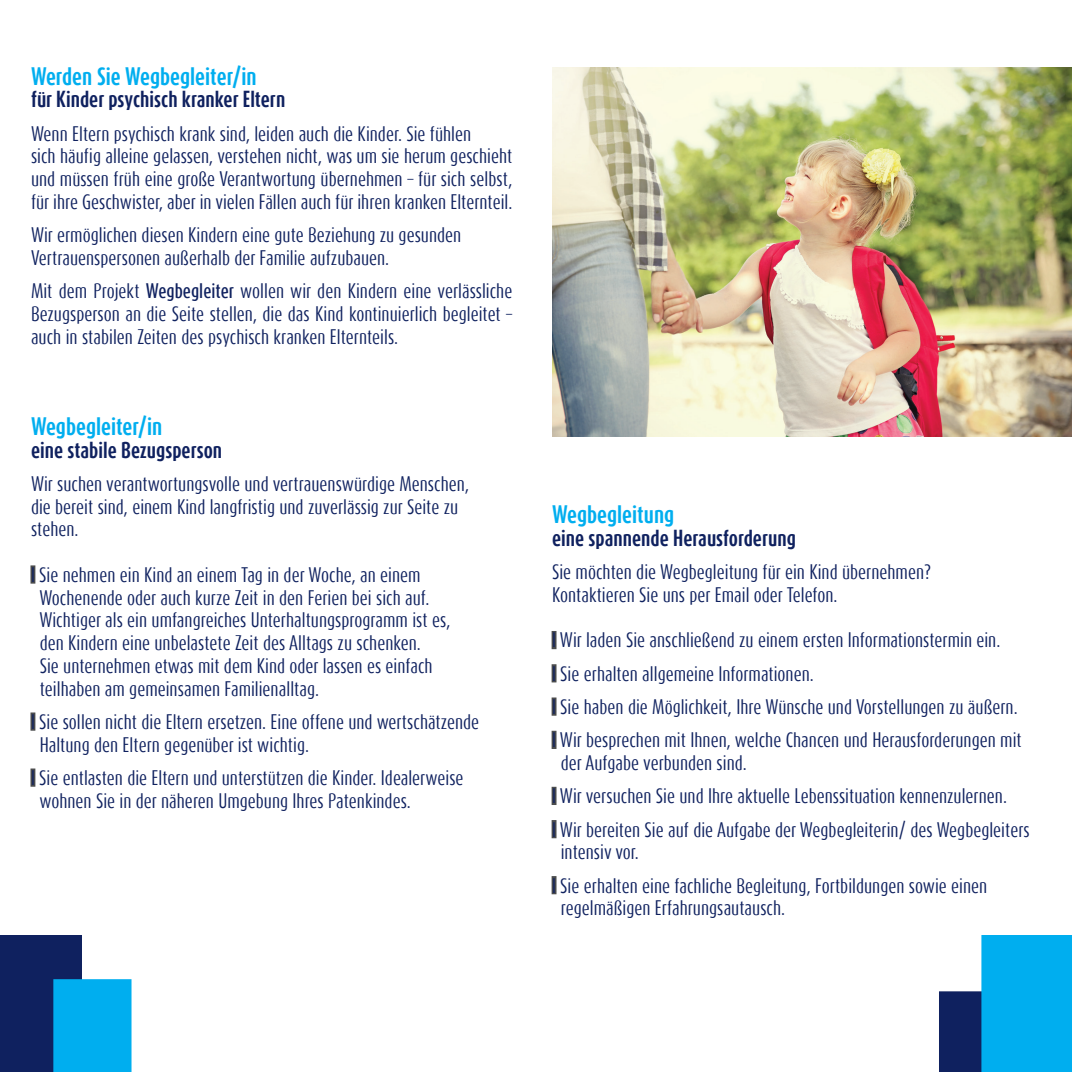
<style>
.page{position:relative;width:1072px;height:1072px;background:#fff}
.page>*{position:absolute;margin:0;border:0;box-sizing:border-box;transform-origin:0 0}
.t1{font:700 21px "Dax Compact Offc";color:#00aeef}
.t2{font:700 19.25px "Dax Compact Offc";color:#0f215f}
.t3{font:17.5px/22.8px "Dax Compact Offc";color:#0f215f}
.s1{font-weight:500}
</style>
<div class="page">
<img style="left:552px;top:68px;width:519px;height:368px">
<div style="left:30px;top:565px;width:5px;height:18px;border:4px solid #4b4c4d"></div>
<div style="left:30px;top:712px;width:5px;height:18px;border:4px solid #4b4c4d"></div>
<div style="left:30px;top:768px;width:5px;height:18px;border:4px solid #4b4c4d"></div>
<div style="left:551px;top:631px;width:5px;height:18px;border:4px solid #4b4c4d"></div>
<div style="left:551px;top:664px;width:5px;height:18px;border:4px solid #4b4c4d"></div>
<div style="left:551px;top:697px;width:5px;height:18px;border:4px solid #4b4c4d"></div>
<div style="left:551px;top:730px;width:5px;height:19px;border:4px solid #4b4c4d"></div>
<div style="left:551px;top:786px;width:5px;height:19px;border:4px solid #4b4c4d"></div>
<div style="left:551px;top:820px;width:5px;height:18px;border:4px solid #4b4c4d"></div>
<div style="left:551px;top:876px;width:5px;height:18px;border:4px solid #4b4c4d"></div>
<svg style="left:939px;top:935px;width:132px;height:136px;background:#269dd5"></svg>
<svg style="left:0;top:935px;width:131px;height:136px;background:#2674ac"></svg>
<p class="t1" style="left:31px;top:62px;width:227px">Werden Sie Wegbegleiter/in</p>
<p class="t2" style="left:31px;top:86px;width:256px">für Kinder psychisch kranker Eltern</p>
<p class="t3" style="left:31px;top:122px;width:483px">Wenn Eltern psychisch krank sind, leiden auch die Kinder. Sie fühlen<br>sich häufig alleine gelassen, verstehen nicht, was um sie herum geschieht und müssen früh eine große Verantwortung übernehmen – für sich selbst, für ihre Geschwister, aber in vielen Fällen auch für ihren kranken Elternteil.</p>
<p class="t3" style="left:31px;top:224px;width:432px">Wir ermöglichen diesen Kindern eine gute Beziehung zu gesunden<br>Vertrauenspersonen außerhalb der Familie aufzubauen.</p>
<p class="t3" style="left:31px;top:280px;width:483px;text-align:justify">Mit dem Projekt <span class="s1">Wegbegleiter</span> wollen wir den Kindern eine verlässliche Bezugsperson an die Seite stellen, die das Kind kontinuierlich begleitet – auch in stabilen Zeiten des psychisch kranken Elternteils.</p>
<p class="t1" style="left:31px;top:412px;width:133px">Wegbegleiter/in</p>
<p class="t2" style="left:31px;top:436px;width:193px">eine stabile Bezugsperson</p>
<p class="t3" style="left:31px;top:472px;width:439px">Wir suchen verantwortungsvolle und vertrauenswürdige Menschen, die bereit sind, einem Kind langfristig und zuverlässig zur Seite zu stehen.</p>
<p class="t3" style="left:39px;top:563px;width:412px;text-indent:-8px">l Sie nehmen ein Kind an einem Tag in der Woche, an einem Wochenende oder auch kurze Zeit in den Ferien bei sich auf.<br>Wichtiger als ein umfangreiches Unterhaltungsprogramm ist es, den Kindern eine unbelastete Zeit des Alltags zu schenken.<br>Sie unternehmen etwas mit dem Kind oder lassen es einfach teilhaben am gemeinsamen Familienalltag.</p>
<p class="t3" style="left:40px;top:710px;width:441px;text-indent:-9px">l Sie sollen nicht die Eltern ersetzen. Eine offene und wertschätzende<br>Haltung den Eltern gegenüber ist wichtig.</p>
<p class="t3" style="left:39px;top:766px;width:425px;text-indent:-8px">l Sie entlasten die Eltern und unterstützen die Kinder. Idealerweise wohnen Sie in der näheren Umgebung Ihres Patenkindes.</p>
<p class="t1" style="left:552px;top:500px;width:124px">Wegbegleitung</p>
<p class="t2" style="left:552px;top:525px;width:245px">eine spannende Herausforderung</p>
<p class="t3" style="left:552px;top:560px;width:380px">Sie möchten die Wegbegleitung für ein Kind übernehmen?<br>Kontaktieren Sie uns per Email oder Telefon.</p>
<p class="t3" style="left:552px;top:623px;width:471px;line-height:33.2px">l Wir laden Sie anschließend zu einem ersten Informationstermin ein.<br>l Sie erhalten allgemeine Informationen.<br>l Sie haben die Möglichkeit, Ihre Wünsche und Vorstellungen zu äußern. l Wir besprechen mit Ihnen, welche Chancen und Herausforderungen mit</p>
<p class="t3" style="left:552px;top:746px;width:479px;line-height:33.2px;text-indent:9px">der Aufgabe verbunden sind.<br>l Wir versuchen Sie und Ihre aktuelle Lebenssituation kennenzulernen.<br>l Wir bereiten Sie auf die Aufgabe der Wegbegleiterin/ des Wegbegleiters</p>
<p class="t3" style="left:552px;top:835px;width:436px;line-height:33.2px;text-indent:9px">intensiv vor.<br>l Sie erhalten eine fachliche Begleitung, Fortbildungen sowie einen</p>
<p class="t3" style="left:561px;top:896px;width:226px">regelmäßigen Erfahrungsautausch.</p>
</div>
